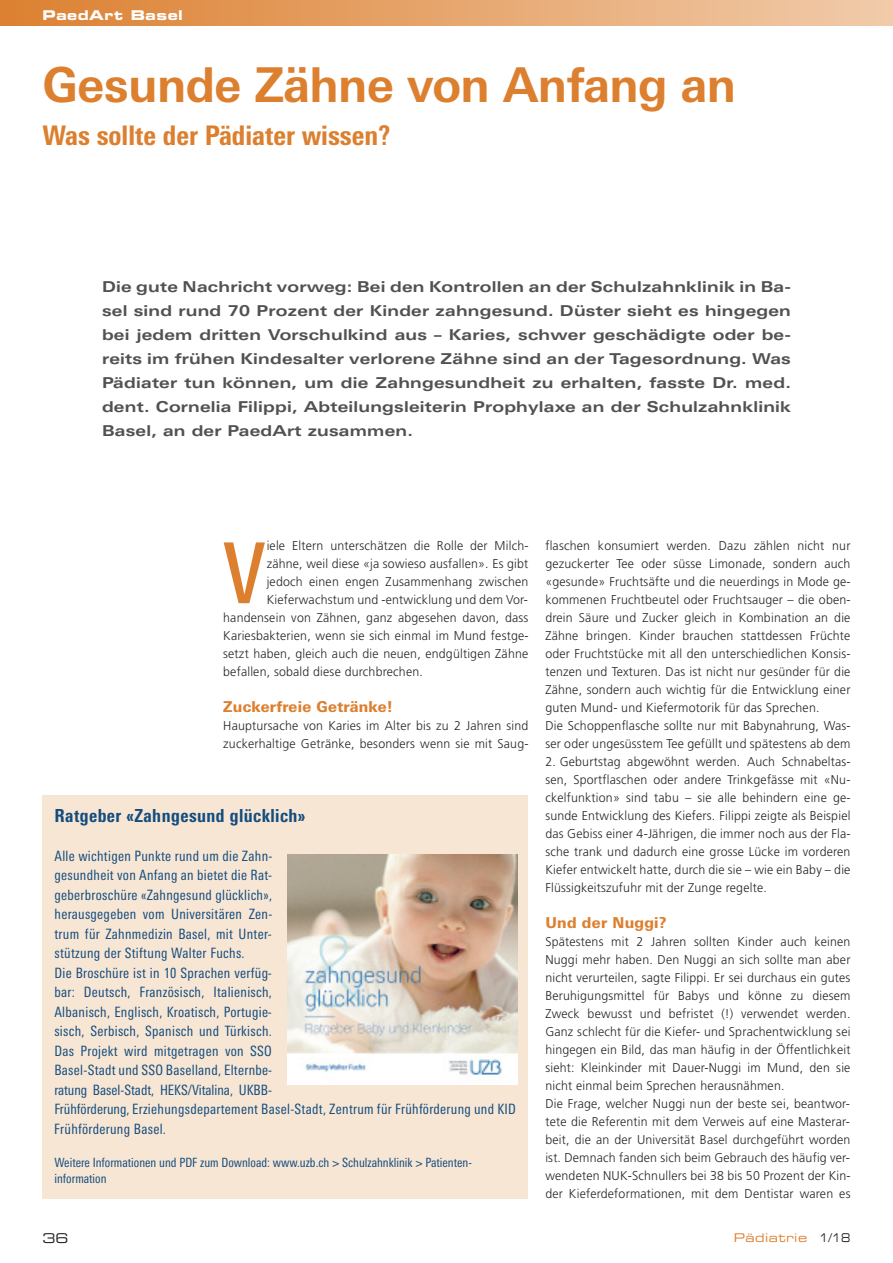
<style>
.page{position:relative;width:893px;height:1263px;background:#fff}
.page>*{position:absolute;margin:0;border:0;box-sizing:border-box;transform-origin:0 0}
.t1{font:500 condensed 84px "Linotype Univers";color:#dc7f2f}
.t2{font:700 48px "Linotype Univers Basic";letter-spacing:-.015em;color:#dc7f2f}
.t3{font:800 condensed 27px "Linotype Univers";color:#dc7f2f}
.t4{font:800 condensed 18px "Linotype Univers";letter-spacing:.025em;color:#144d7e}
.t5{font:700 15px/24px "Linotype Univers Extd";letter-spacing:.015em;color:#525152;text-align:justify}
.t6{font:800 15px "Linotype Univers Basic";letter-spacing:.02em;color:#dc7f2f}
.t7{font:condensed 14.25px/19.5px "Linotype Univers";letter-spacing:.02em;color:#144d7e}
.t8{font:13.5px "Eurostile Bold Extended Two";letter-spacing:.04em;color:#fff}
.t9{font:13.5px "Eurostile Extended Two";color:#272627}
.t10{font:300 12.75px/18px "Frutiger";letter-spacing:.015em;color:#272627}
.t11{font:condensed 12.75px/16.5px "Linotype Univers";color:#144d7e}
.t12{font:12px "Eurostile Extended Two";letter-spacing:.04em;color:#dc7f2f}
.s1{color:#272627}
</style>
<div class="page">
<div style="left:0;top:0;width:893px;height:26px;background:linear-gradient(to right,#dc8031,#f1cbab)"></div>
<div style="left:43px;top:795px;width:485px;height:404px;background:#f8e6d5"></div>
<img style="left:287px;top:854px;width:231px;height:230px">
<p class="t8" style="left:43px;top:11px;width:142px">PaedArt Basel</p>
<h2 class="t2" style="left:43px;top:67px;width:695px">Gesunde Zähne von Anfang an</h2>
<h3 class="t3" style="left:43px;top:125px;width:349px">Was sollte der Pädiater wissen?</h3>
<p class="t5" style="left:102px;top:276px;width:691px">Die gute Nachricht vorweg: Bei den Kontrollen an der Schulzahnklinik in Ba&shy;sel sind rund 70 Prozent der Kinder zahngesund. Düster sieht es hingegen bei jedem dritten Vorschulkind aus – Karies, schwer geschädigte oder be&shy;reits im frühen Kindesalter verlorene Zähne sind an der Tagesordnung. Was Pädiater tun können, um die Zahngesundheit zu erhalten, fasste Dr. med. dent. Cornelia Filippi, Abteilungsleiterin Prophylaxe an der Schulzahnklinik Basel, an der PaedArt zusammen.</p>
<p class="t10" style="left:267px;top:537px;width:263px">iele Eltern unterschätzen die Rolle der Milch-</p>
<p class="t10" style="left:267px;top:555px;width:263px">zähne, weil diese «ja sowieso ausfallen». Es gibt</p>
<p class="t10" style="left:267px;top:573px;width:263px">jedoch einen engen Zusammenhang zwischen</p>
<p class="t10" style="left:267px;top:591px;width:263px">Kieferwachstum und -entwicklung und dem Vor-</p>
<p class="t10" style="left:223px;top:609px;width:307px">handensein von Zähnen, ganz abgesehen davon, dass</p>
<p class="t10" style="left:223px;top:627px;width:307px">Kariesbakterien, wenn sie sich einmal im Mund festge-</p>
<p class="t10" style="left:223px;top:645px;width:307px">setzt haben, gleich auch die neuen, endgültigen Zähne</p>
<p class="t10" style="left:223px;top:663px;width:201px">befallen, sobald diese durchbrechen.</p>
<p class="t6" style="left:223px;top:701px;width:171px">Zuckerfreie Getränke!</p>
<p class="t10" style="left:223px;top:717px;width:307px">Hauptursache von Karies im Alter bis zu 2 Jahren sind zuckerhaltige Getränke, besonders wenn sie mit Saug-</p>
<h1 class="t1" style="left:223px;top:543px;width:45px">V</h1>
<h3 class="t4" style="left:55px;top:809px;width:252px">Ratgeber «Zahngesund glücklich»</h3>
<p class="t7" style="left:54px;top:847px;width:463px">Alle wichtigen Punkte rund um die Zahn-<br>gesundheit von Anfang an bietet die Rat-<br>geberbroschüre «Zahngesund glücklich»,<br>herausgegeben vom Universitären Zen-<br>trum für Zahnmedizin Basel, mit Unter-<br>stützung der Stiftung Walter Fuchs.<br>Die Broschüre ist in 10 Sprachen verfüg-<br>bar: Deutsch, Französisch, Italienisch,<br>Albanisch, Englisch, Kroatisch, Portugie-<br>sisch, Serbisch, Spanisch und Türkisch.<br>Das Projekt wird mitgetragen von SSO<br>Basel-Stadt und SSO Baselland, Elternbe-<br>ratung Basel-Stadt, HEKS/Vitalina, UKBB-<br>Frühförderung, Erziehungsdepartement Basel-Stadt, Zentrum für Frühförderung und KID Frühförderung Basel.</p>
<p class="t11" style="left:55px;top:1155px;width:419px">Weitere Informationen und PDF zum Download: www.uzb.ch &gt; Schulzahnklinik &gt; Patienten&shy;information</p>
<p class="t10" style="left:545px;top:537px;width:307px">flaschen konsumiert werden. Dazu zählen nicht nur gezuckerter Tee oder süsse Limonade, sondern auch «gesunde» Fruchtsäfte und die neuerdings in Mode ge&shy;kommenen Fruchtbeutel oder Fruchtsauger – die oben&shy;drein Säure und Zucker gleich in Kombination an die Zähne bringen. Kinder brauchen stattdessen Früchte oder Fruchtstücke mit all den unterschiedlichen Konsis&shy;tenzen und Texturen. Das ist nicht nur gesünder für die Zähne, sondern auch wichtig für die Entwicklung einer guten Mund- und Kiefermotorik für das Sprechen.<br>Die Schoppenflasche sollte nur mit Babynahrung, Was&shy;ser oder ungesüsstem Tee gefüllt und spätestens ab dem</p>
<p class="t10" style="left:545px;top:753px;width:307px;text-align:justify">2. Geburtstag abgewöhnt werden. Auch Schnabeltas&shy;sen, Sportflaschen oder andere Trinkgefässe mit «Nu&shy;ckelfunktion» sind tabu – sie alle behindern eine ge&shy;sunde Entwicklung des Kiefers. Filippi zeigte als Beispiel das Gebiss einer 4-Jährigen, die immer noch aus der Fla&shy;sche trank und dadurch eine grosse Lücke im vorderen Kiefer entwickelt hatte, durch die sie – wie ein Baby – die Flüssigkeitszufuhr mit der Zunge regelte.</p>
<p class="t6" style="left:545px;top:917px;width:123px">Und der Nuggi?</p>
<p class="t10" style="left:545px;top:933px;width:307px">Spätestens mit 2 Jahren sollten Kinder auch keinen Nuggi mehr haben. Den Nuggi an sich sollte man aber nicht verurteilen, sagte Filippi. Er sei durchaus ein gutes Beruhigungsmittel für Babys und könne zu diesem Zweck bewusst und befristet (!) verwendet werden.<br>Ganz schlecht für die Kiefer- und Sprachentwicklung sei hingegen ein Bild, das man häufig in der Öffentlichkeit sieht: Kleinkinder mit Dauer-Nuggi im Mund, den sie nicht einmal beim Sprechen herausnähmen.<br>Die Frage, welcher Nuggi nun der beste sei, beantwor&shy;tete die Referentin mit dem Verweis auf eine Masterar&shy;beit, die an der Universität Basel durchgeführt worden ist. Demnach fanden sich beim Gebrauch des häufig ver&shy;wendeten NUK-Schnullers bei 38 bis 50 Prozent der Kin&shy;der Kieferdeformationen, mit dem Dentistar waren es</p>
<p class="t9" style="left:43px;top:1233px;width:28px">36</p>
<p class="t12" style="left:734px;top:1233px;width:118px">Pädiatrie <span class="s1">1/18</span></p>
</div>
